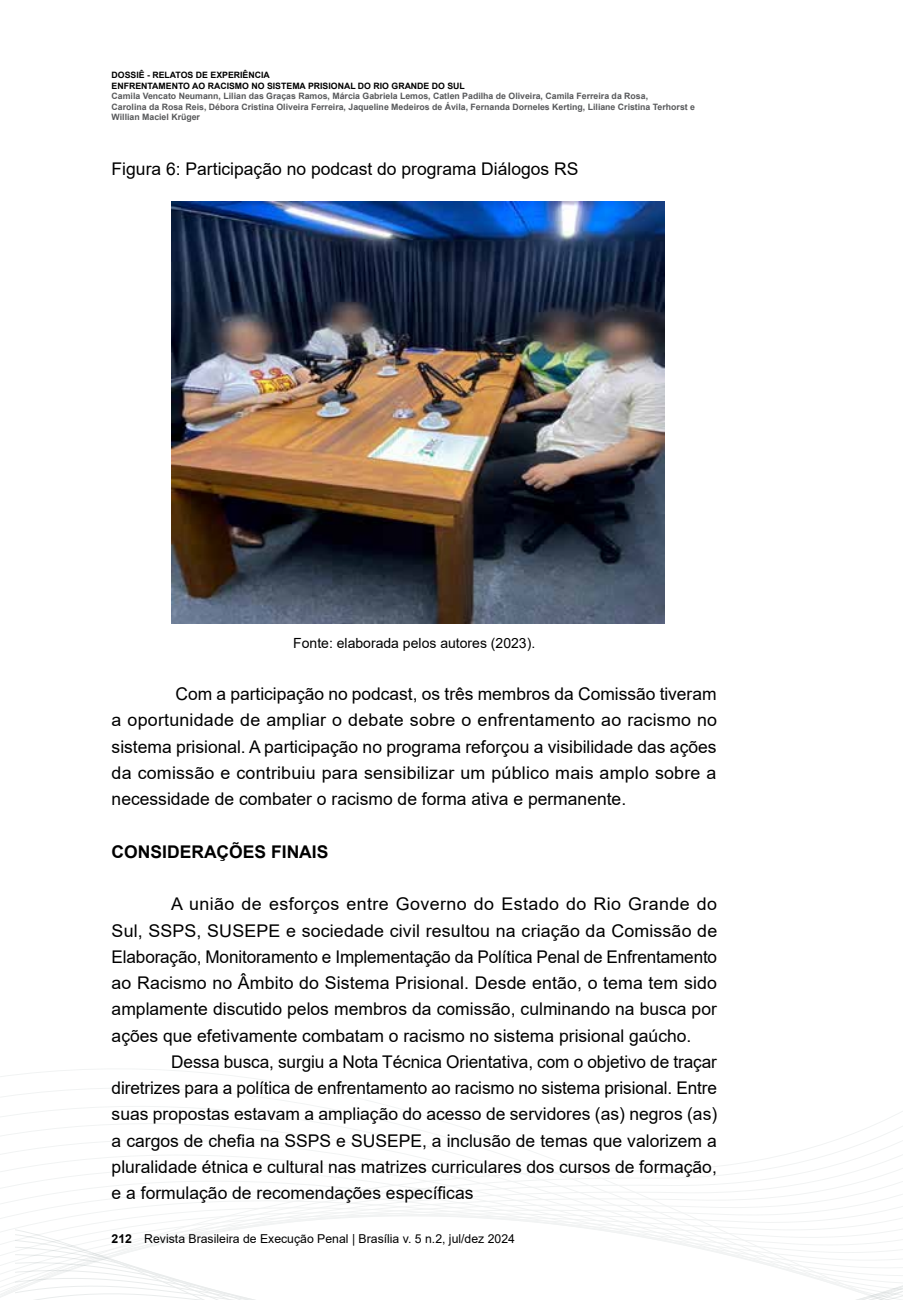
<style>
.page{position:relative;width:903px;height:1300px;background:#fff}
.page>*{position:absolute;margin:0;border:0;box-sizing:border-box;transform-origin:0 0}
.t1{font:17.5px/26.2px "Arial";color:#000;text-align:justify}
.t2{font:700 17.5px "Arial";color:#000}
.t3{font:14px "Arial";color:#000}
.t4{font:12.25px "Arial";color:#000}
.t5{font:700 8.75px/10.5px "Arial";color:#58595b}
.t6{font:700 8.75px/10.5px "Arial";color:#000}
.s1{font-weight:700}
</style>
<div class="page">
<svg style="left:15px;top:1069px;width:888px;height:231px"></svg>
<img style="left:171px;top:201px;width:494px;height:422px">
<p class="t6" style="left:112px;top:70px;width:355px">DOSSIÊ - RELATOS DE EXPERIÊNCIA<br>ENFRENTAMENTO AO RACISMO NO SISTEMA PRISIONAL DO RIO GRANDE DO SUL</p>
<p class="t5" style="left:112px;top:91px;width:585px">Camila Vencato Neumann, Lilian das Graças Ramos, Márcia Gabriela Lemos, Catlen Padilha de Oliveira, Camila Ferreira da Rosa,<br>Carolina da Rosa Reis, Débora Cristina Oliveira Ferreira, Jaqueline Medeiros de Ávila, Fernanda Dorneles Kerting, Liliane Cristina Terhorst e<br>Willian Maciel Krüger</p>
<p class="t1" style="left:112px;top:156px;width:468px">Figura 6: Participação no podcast do programa Diálogos RS</p>
<p class="t3" style="left:293px;top:633px;width:244px">Fonte: elaborada pelos autores (2023).</p>
<p class="t1" style="left:112px;top:681px;width:607px;text-indent:64px">Com a participação no podcast, os três membros da Comissão tiveram a oportunidade de ampliar o debate sobre o enfrentamento ao racismo no sistema prisional. A participação no programa reforçou a visibilidade das ações da comissão e contribuiu para sensibilizar um público mais amplo sobre a necessidade de combater o racismo de forma ativa e permanente.</p>
<p class="t2" style="left:112px;top:839px;width:218px">CONSIDERAÇÕES FINAIS</p>
<p class="t1" style="left:112px;top:891px;width:607px;text-indent:60px">A união de esforços entre Governo do Estado do Rio Grande do Sul, SSPS, SUSEPE e sociedade civil resultou na criação da Comissão de Elaboração, Monitoramento e Implementação da Política Penal de Enfrentamento ao Racismo no Âmbito do Sistema Prisional. Desde então, o tema tem sido amplamente discutido pelos membros da comissão, culminando na busca por ações que efetivamente combatam o racismo no sistema prisional gaúcho.</p>
<p class="t1" style="left:112px;top:1048px;width:607px;text-indent:60px">Dessa busca, surgiu a Nota Técnica Orientativa, com o objetivo de traçar diretrizes para a política de enfrentamento ao racismo no sistema prisional. Entre suas propostas estavam a ampliação do acesso de servidores (as) negros (as) a cargos de chefia na SSPS e SUSEPE, a inclusão de temas que valorizem a pluralidade étnica e cultural nas matrizes curriculares dos cursos de formação, e a formulação de recomendações específicas</p>
<p class="t4" style="left:112px;top:1230px;width:405px"><span class="s1">212</span> Revista Brasileira de Execução Penal | Brasília v. 5 n.2, jul/dez 2024</p>
</div>
